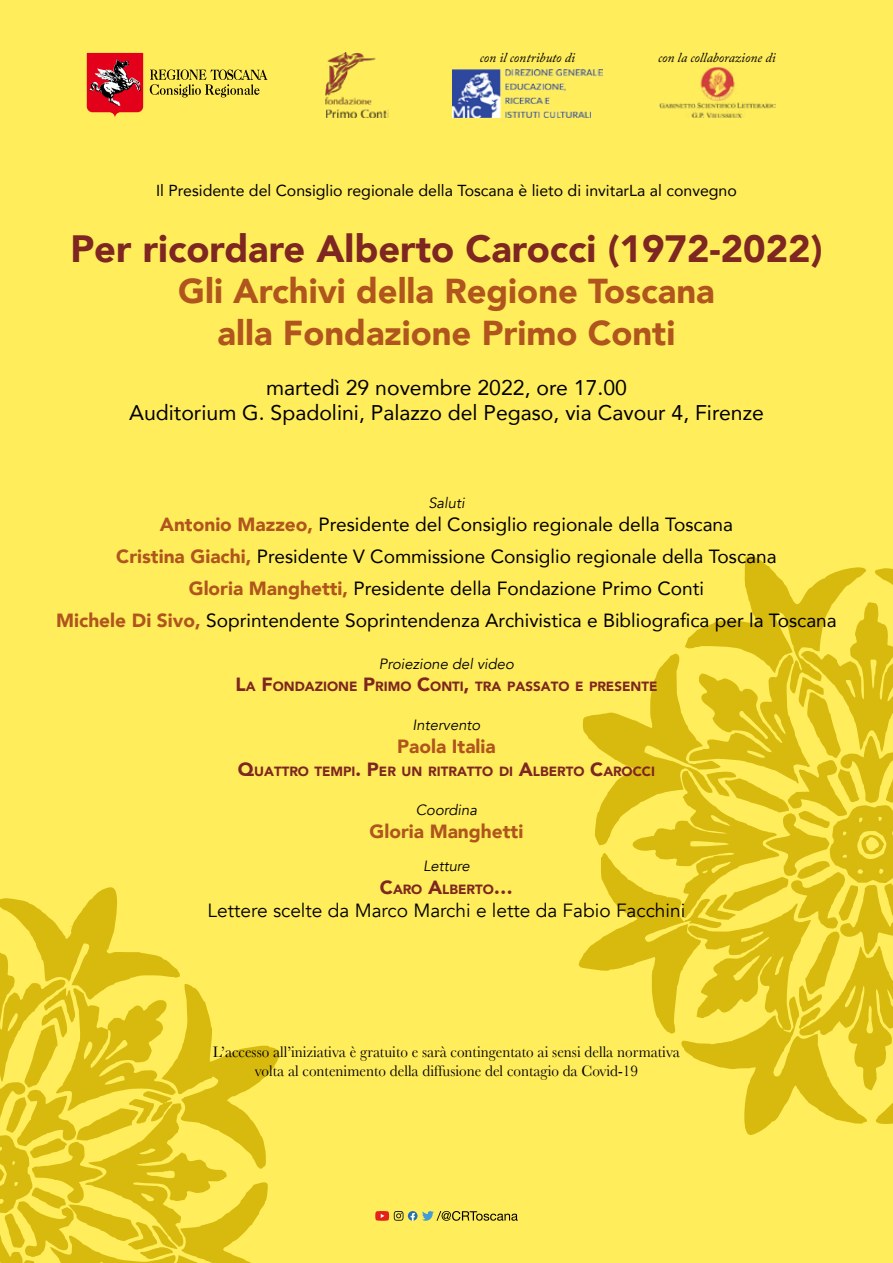
<style>
.page{position:relative;width:893px;height:1263px;background:#ffed5b}
.page>*{position:absolute;margin:0;border:0;box-sizing:border-box;transform-origin:0 0}
.t1{font:900 37.95px "Avenir";color:#7e2621}
.t2{font:900 34.5px/41.4px "Avenir";color:#af551d;text-align:center}
.t3{font:21.15px/25.5px "Avenir";color:#000;text-align:center}
.t4{font:19.05px/32px "Avenir";color:#000;text-align:center}
.t5{font:19.05px "Avenir";color:#000}
.t6{font:900 19.05px "Avenir";color:#af551d}
.t7{font:15.9px/19px "Baskerville";color:#000;text-align:center;scale:.95 1}
.t8{font:15.9px "Avenir";color:#000}
.t9{font:italic 14.85px "Avenir";color:#000}
.t10{font:italic 13.5px "Adobe Caslon Pro";color:#000}
.t11{font:900 13.35px "Avenir";color:#7e2621}
.s1{font-weight:900;color:#af551d}
.s2{font-size:19.05px}
</style>
<div class="page">
<svg style="left:0;top:887px;width:280px;height:376px"></svg>
<svg style="left:578px;top:556px;width:315px;height:579px"></svg>
<svg style="left:87px;top:53px;width:56px;height:65px"></svg>
<img style="left:89px;top:58px;width:52px;height:49px">
<svg style="left:150px;top:69px;width:118px;height:28px"></svg>
<img style="left:326px;top:52px;width:62px;height:66px">
<img style="left:452px;top:69px;width:151px;height:49px">
<img style="left:660px;top:67px;width:115px;height:51px">
<svg style="left:375px;top:1211px;width:143px;height:10px"></svg>
<p class="t10" style="left:480px;top:49px;width:97px">con il contributo di</p>
<p class="t10" style="left:658px;top:49px;width:119px">con la collaborazione di</p>
<p class="t8" style="left:156px;top:177px;width:582px">Il Presidente del Consiglio regionale della Toscana è lieto di invitarLa al convegno</p>
<h1 class="t1" style="left:70px;top:216px;width:754px">Per ricordare Alberto Carocci (1972-2022)</h1>
<h2 class="t2" style="left:178px;top:270px;width:538px">Gli Archivi della Regione Toscana alla Fondazione Primo Conti</h2>
<p class="t3" style="left:129px;top:374px;width:636px">martedì 29 novembre 2022, ore 17.00<br>Auditorium G. Spadolini, Palazzo del Pegaso, via Cavour 4, Firenze</p>
<p class="t9" style="left:428px;top:494px;width:38px">Saluti</p>
<p class="t4" style="left:56px;top:508px;width:782px"><span class="s1">Antonio Mazzeo,</span> Presidente del Consiglio regionale della Toscana<br><span class="s1">Cristina Giachi,</span> Presidente V Commissione Consiglio regionale della Toscana<br><span class="s1">Gloria Manghetti,</span> Presidente della Fondazione Primo Conti<br><span class="s1">Michele Di Sivo,</span> Soprintendente Soprintendenza Archivistica e Bibliografica per la Toscana</p>
<p class="t9" style="left:379px;top:655px;width:137px">Proiezione del video</p>
<p class="t11" style="left:236px;top:675px;width:423px"><span class="s2">L</span>A <span class="s2">F</span>ONDAZIONE <span class="s2">P</span>RIMO <span class="s2">C</span>ONTI<span class="s2">,</span> TRA PASSATO E PRESENTE</p>
<p class="t9" style="left:413px;top:716px;width:69px">Intervento</p>
<p class="t6" style="left:397px;top:730px;width:100px">Paola Italia</p>
<p class="t11" style="left:238px;top:760px;width:418px"><span class="s2">Q</span>UATTRO TEMPI<span class="s2">. P</span>ER UN RITRATTO DI <span class="s2">A</span>LBERTO <span class="s2">C</span>AROCCI</p>
<p class="t9" style="left:416px;top:801px;width:63px">Coordina</p>
<p class="t6" style="left:370px;top:815px;width:155px">Gloria Manghetti</p>
<p class="t9" style="left:423px;top:857px;width:48px">Letture</p>
<p class="t11" style="left:380px;top:878px;width:135px"><span class="s2">C</span>ARO <span class="s2">A</span>LBERTO<span class="s2">…</span></p>
<p class="t5" style="left:208px;top:899px;width:479px">Lettere scelte da Marco Marchi e lette da Fabio Facchini</p>
<p class="t7" style="left:213px;top:1042px;width:493px">L’accesso all’iniziativa è gratuito e sarà contingentato ai sensi della normativa volta al contenimento della diffusione del contagio da Covid-19</p>
</div>
